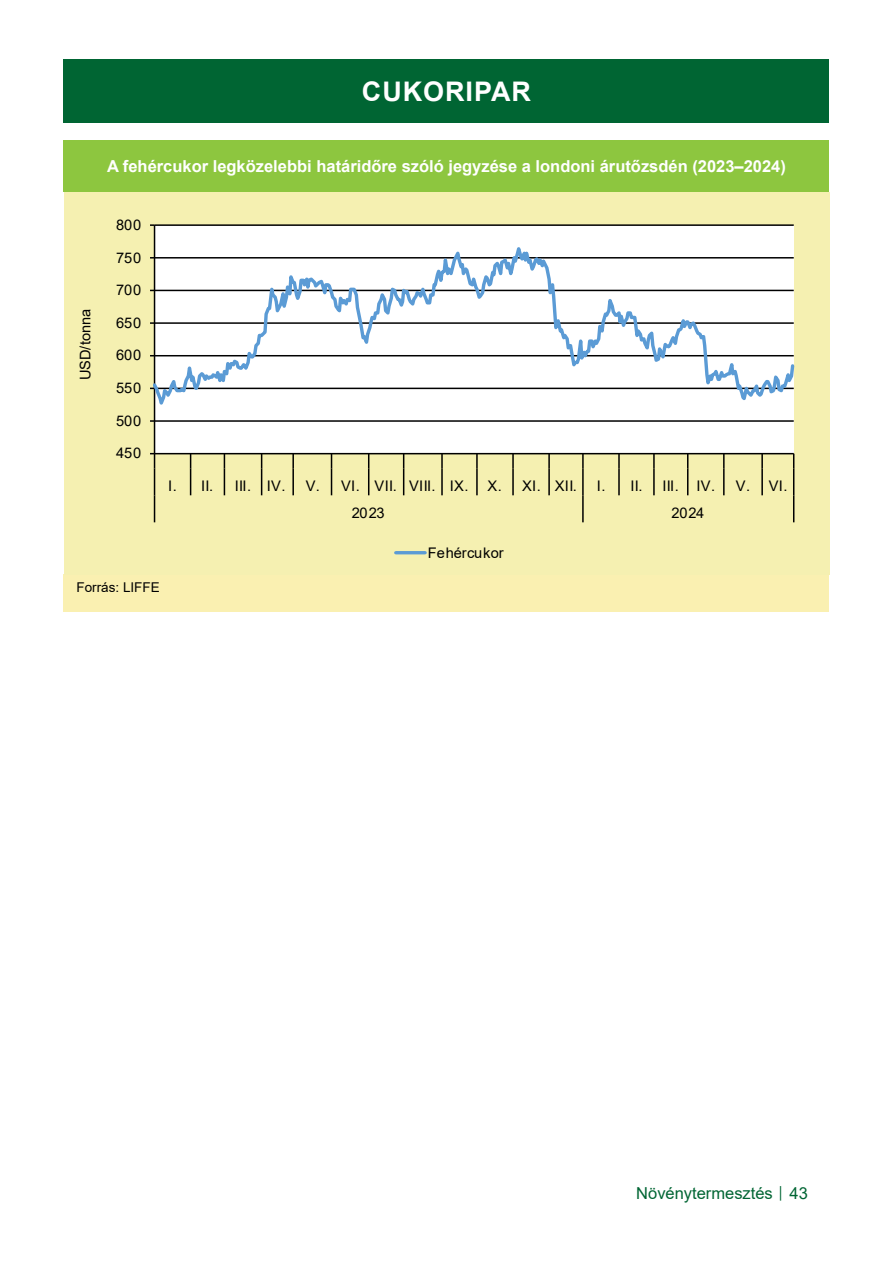
<style>
.page{position:relative;width:893px;height:1263px;background:#fff}
.page>*{position:absolute;margin:0;border:0;box-sizing:border-box;transform-origin:0 0}
.Cím_01{font:700 27px "Arial";letter-spacing:.035em;color:#fff}
.Tablazat_cime{font:700 16.5px "Arial";color:#fff}
.t1{font:16.5px "Arial";color:#006533}
.t2{font:14.7px "Arial";letter-spacing:.025em;color:#000}
.t3{font:14.7px "Arial";letter-spacing:.005em;color:#000}
.t4{font:14.7px "Arial";letter-spacing:-.02em;color:#000}
.Tablazat_forrasa{font:13.5px "Arial";color:#000}
.s1{font-size:12px}
</style>
<div class="page">
<div style="left:64px;top:60px;width:765px;height:63px;background:#006533"></div>
<div style="left:64px;top:574px;width:765px;height:37px;background:#faf0b1"></div>
<div style="left:64px;top:140px;width:765px;height:51px;background:#8dc63f"></div>
<div style="left:64px;top:192px;width:765px;height:382px;background:#f5f0b1"></div>
<div style="left:154px;top:226px;width:639px;height:227px;background:#fff"></div>
<hr style="left:155px;top:420px;width:639px;height:2px;background:#000">
<hr style="left:155px;top:224px;width:639px;height:2px;background:#000">
<hr style="left:154px;top:225px;width:1px;height:229px;background:#000">
<hr style="left:155px;top:453px;width:639px;height:1px;background:#000">
<svg style="left:292px;top:454px;width:2px;height:14px"></svg>
<svg style="left:441px;top:454px;width:2px;height:14px"></svg>
<svg style="left:476px;top:454px;width:2px;height:14px"></svg>
<svg style="left:512px;top:454px;width:2px;height:14px"></svg>
<svg style="left:548px;top:454px;width:2px;height:14px"></svg>
<svg style="left:582px;top:454px;width:2px;height:14px"></svg>
<svg style="left:618px;top:454px;width:2px;height:14px"></svg>
<svg style="left:653px;top:454px;width:2px;height:14px"></svg>
<svg style="left:723px;top:454px;width:2px;height:14px"></svg>
<svg style="left:761px;top:454px;width:2px;height:14px"></svg>
<svg style="left:190px;top:454px;width:1px;height:41px"></svg>
<svg style="left:224px;top:454px;width:1px;height:41px"></svg>
<svg style="left:261px;top:454px;width:1px;height:41px"></svg>
<hr style="left:292px;top:468px;width:2px;height:27px;background:#000">
<svg style="left:331px;top:454px;width:1px;height:41px"></svg>
<svg style="left:368px;top:454px;width:1px;height:41px"></svg>
<svg style="left:403px;top:454px;width:1px;height:41px"></svg>
<hr style="left:441px;top:468px;width:2px;height:27px;background:#000">
<hr style="left:476px;top:468px;width:2px;height:27px;background:#000">
<hr style="left:512px;top:468px;width:2px;height:27px;background:#000">
<hr style="left:548px;top:468px;width:2px;height:27px;background:#000">
<hr style="left:582px;top:468px;width:2px;height:27px;background:#000">
<hr style="left:618px;top:468px;width:2px;height:27px;background:#000">
<hr style="left:653px;top:468px;width:2px;height:27px;background:#000">
<svg style="left:687px;top:454px;width:1px;height:41px"></svg>
<hr style="left:723px;top:468px;width:2px;height:27px;background:#000">
<hr style="left:761px;top:468px;width:2px;height:27px;background:#000">
<svg style="left:150px;top:453px;width:5px;height:69px"></svg>
<hr style="left:582px;top:495px;width:2px;height:27px;background:#000">
<svg style="left:793px;top:454px;width:1px;height:68px"></svg>
<svg style="left:154px;top:234px;width:640px;height:180px"></svg>
<hr style="left:396px;top:551px;width:29px;height:3px;background:#5b9bd5">
<p class="Cím_01" style="left:362px;top:73px;width:171px">CUKORIPAR</p>
<p class="Tablazat_cime" style="left:107px;top:154px;width:680px">A fehércukor legközelebbi határidőre szóló jegyzése a londoni árutőzsdén (2023–2024)</p>
<p class="t2" style="left:116px;top:215px;width:27px">800</p>
<p class="t2" style="left:116px;top:247px;width:27px">750</p>
<p class="t4" style="left:75px;top:380px;width:73px;rotate:-90deg">USD/tonna</p>
<p class="t2" style="left:116px;top:280px;width:27px">700</p>
<p class="t2" style="left:116px;top:313px;width:27px">650</p>
<p class="t2" style="left:116px;top:345px;width:27px">600</p>
<p class="t2" style="left:116px;top:378px;width:27px">550</p>
<p class="t2" style="left:116px;top:410px;width:27px">500</p>
<p class="t2" style="left:116px;top:443px;width:27px">450</p>
<p class="t2" style="left:168px;top:475px;width:46px">I. II.</p>
<p class="t2" style="left:235px;top:475px;width:52px">III. IV.</p>
<p class="t2" style="left:306px;top:475px;width:164px">V. VI. VII. VIII. IX.</p>
<p class="t2" style="left:488px;top:475px;width:91px">X. XI. XII.</p>
<p class="t2" style="left:597px;top:475px;width:47px">I. II.</p>
<p class="t2" style="left:662px;top:475px;width:54px">III. IV.</p>
<p class="t2" style="left:736px;top:475px;width:53px">V. VI.</p>
<p class="t2" style="left:352px;top:502px;width:34px">2023</p>
<p class="t2" style="left:671px;top:502px;width:34px">2024</p>
<p class="Tablazat_forrasa" style="left:77px;top:578px;width:85px">Forrás: LIFFE</p>
<p class="t3" style="left:428px;top:543px;width:77px">Fehércukor</p>
<p class="t1" style="left:636px;top:1182px;width:173px">Növénytermesztés <span class="s1">│</span> 43</p>
</div>
